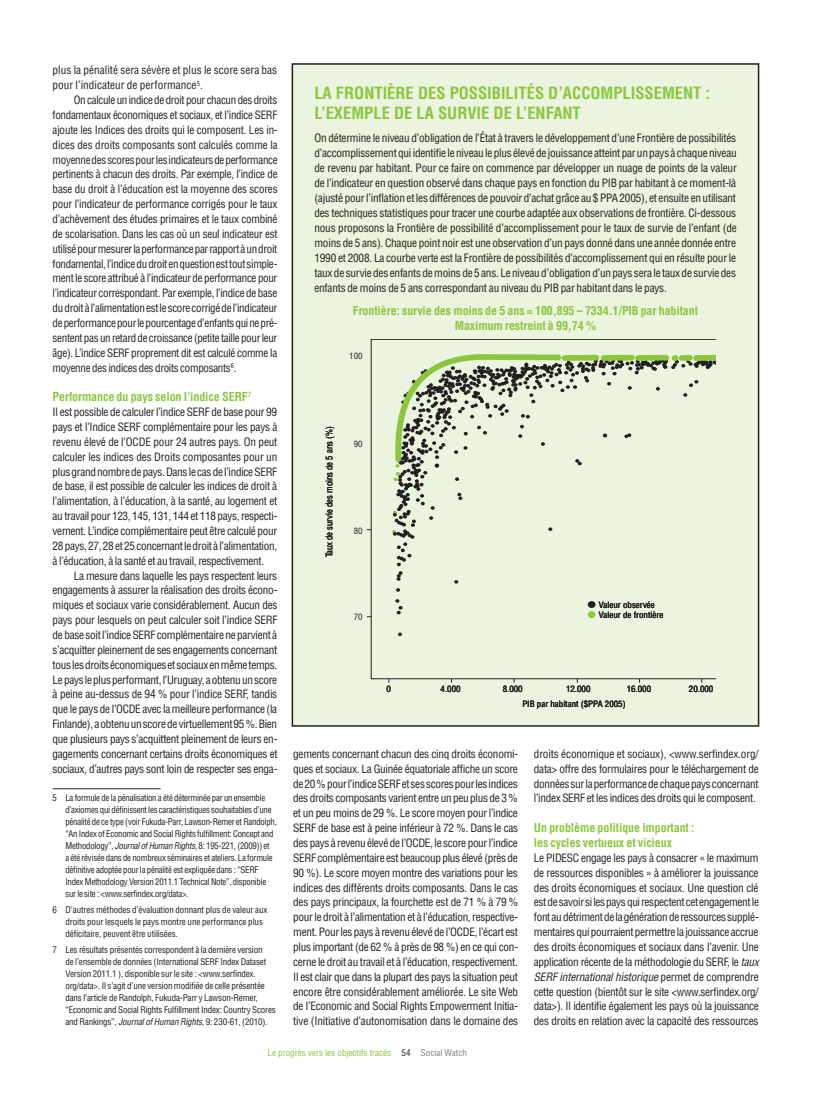
<style>
.page{position:relative;width:821px;height:1106px;background:#fff}
.page>*{position:absolute;margin:0;border:0;box-sizing:border-box;transform-origin:0 0}
.t1{font:700 condensed 16.5px/19.8px "Helvetica";color:#8bc63e}
.t2{font:700 condensed 12px/14.9px "Helvetica";letter-spacing:-.01em;color:#8bc63e}
.t3{font:condensed 11.25px/14.9px "Helvetica";letter-spacing:-.02em;color:#231f20;text-align:justify}
.t4{font:condensed 11.25px/14.9px "Helvetica";color:#231f20}
.t5{font:condensed 9px/12px "Helvetica";letter-spacing:-.02em;color:#231f20}
.t6{font:condensed 9px "Helvetica";color:#8bc63e}
.t7{font:condensed 8.85px "Helvetica";color:#231f20;scale:.96 1}
.t8{font:condensed 8.55px/14.5px "Helvetica";color:#231f20;scale:1.04 1}
.s1{font-style:italic}
.s2{color:#231f20}
.s3{color:#808285}
</style>
<div class="page">
<hr style="left:53px;top:788px;width:108px;height:1px;background:#231f20">
<div style="left:292px;top:64px;width:466px;height:662px;background:#ebf4de"></div>
<div style="left:292px;top:63px;width:467px;height:663px;border:2px solid #231f20"></div>
<svg style="left:371px;top:339px;width:344px;height:340px"></svg>
<svg style="left:398px;top:632px;width:4px;height:4px"></svg>
<svg style="left:395px;top:599px;width:7px;height:15px"></svg>
<div style="left:588px;top:601px;width:7px;height:7px;background:#231f20;border-radius:50%"></div>
<div style="left:588px;top:611px;width:7px;height:7px;background:#8bc63e;border-radius:50%"></div>
<svg style="left:388px;top:352px;width:327px;height:239px"></svg>
<div style="left:671px;top:355px;width:7px;height:6px;background:#8bc63e;border-radius:50%"></div>
<p class="t4" style="left:53px;top:63px;width:226px">plus la pénalité sera sévère et plus le score sera bas pour l’indicateur de performance<sup>5</sup>.</p>
<p class="t3" style="left:53px;top:92px;width:226px;text-indent:21px">On calcule un indice de droit pour chacun des droits fondamentaux économiques et sociaux, et l’indice SERF ajoute les Indices des droits qui le composent. Les in&shy;dices des droits composants sont calculés comme la moyenne des scores pour les indicateurs de performance pertinents à chacun des droits. Par exemple, l’indice de base du droit à l’éducation est la moyenne des scores pour l’indicateur de performance corrigés pour le taux d’achèvement des études primaires et le taux combiné de scolarisation. Dans les cas où un seul indicateur est utilisé pour mesurer la performance par rapport à un droit fondamental, l’indice du droit en question est tout simple&shy;ment le score attribué à l’indicateur de performance pour l’indicateur correspondant. Par exemple, l’indice de base du droit à l’alimentation est le score corrigé de l’indicateur de performance pour le pourcentage d’enfants qui ne pré&shy;sentent pas un retard de croissance (petite taille pour leur âge). L’indice SERF proprement dit est calculé comme la moyenne des indices des droits composants<sup>6</sup>.</p>
<p class="t2" style="left:53px;top:389px;width:200px">Performance du pays selon l’indice SERF<sup>7</sup></p>
<p class="t3" style="left:53px;top:404px;width:226px">Il est possible de calculer l’indice SERF de base pour 99 pays et l’Indice SERF complémentaire pour les pays à revenu élevé de l’OCDE pour 24 autres pays. On peut calculer les indices des Droits composantes pour un plus grand nombre de pays. Dans le cas de l’indice SERF de base, il est possible de calculer les indices de droit à l’alimentation, à l’éducation, à la santé, au logement et au travail pour 123, 145, 131, 144 et 118 pays, respecti&shy;vement. L’indice complémentaire peut être calculé pour 28 pays, 27, 28 et 25 concernant le droit à l’alimentation, à l’éducation, à la santé et au travail, respectivement.</p>
<p class="t3" style="left:53px;top:568px;width:226px;text-indent:21px">La mesure dans laquelle les pays respectent leurs engagements à assurer la réalisation des droits écono&shy;miques et sociaux varie considérablement. Aucun des pays pour lesquels on peut calculer soit l’indice SERF de base soit l’indice SERF complémentaire ne parvient à s’acquitter pleinement de ses engagements concernant tous les droits économiques et sociaux en même temps.<br>Le pays le plus performant, l’Uruguay, a obtenu un score à peine au-dessus de 94 % pour l’indice SERF, tandis que le pays de l’OCDE avec la meilleure performance (la Finlande), a obtenu un score de virtuellement 95 %. Bien que plusieurs pays s’acquittent pleinement de leurs en&shy;gagements concernant certains droits économiques et sociaux, d’autres pays sont loin de respecter ses enga-</p>
<p class="t5" style="left:65px;top:791px;width:213px;text-indent:-13px">5 La formule de la pénalisation a été déterminée par un ensemble d’axiomes qui définissent les caractéristiques souhaitables d’une pénalité de ce type (voir Fukuda-Parr, Lawson-Remer et Randolph, “An Index of Economic and Social Rights fulfillment: Concept and Methodology”, <span class="s1">Journal ofHuman Rights,</span> 8: 195-221, (2009)) et<br>a été révisée dans de nombreux séminaires et ateliers. La formule définitive adoptée pour la pénalité est expliquée dans : “SERF Index Methodology Version 2011.1 Technical Note”, disponible sur le site : &lt;www.serfindex.org/data&gt;.</p>
<p class="t5" style="left:65px;top:903px;width:203px;text-indent:-13px">6 D’autres méthodes d’évaluation donnant plus de valeur aux droits pour lesquels le pays montre une performance plus déficitaire, peuvent être utilisées.</p>
<p class="t5" style="left:65px;top:943px;width:212px;text-indent:-13px">7 Les résultats présentés correspondent à la dernière version<br>de l’ensemble de données (International SERF Index Dataset Version 2011.1 ), disponible sur le site : &lt;www.serfindex. org/data&gt;. Il s’agit d’une version modifiée de celle présentée dans l’article de Randolph, Fukuda-Parr y Lawson-Remer, “Economic and Social Rights Fulfillment Index: Country Scores and Rankings”, <span class="s1">Journal of Human Rights,</span> 9: 230-61, (2010).</p>
<h1 class="t1" style="left:314px;top:83px;width:397px;text-indent:204px">tés d’accomplissement : l’exemple de la survie de l’enfant</h1>
<p class="t3" style="left:314px;top:130px;width:424px">On détermine le niveau d’obligation de l’État à travers le développement d’une Frontière de possibilités d’accomplissement qui identifie le niveau le plus élevé de jouissance atteint par un pays à chaque niveau de revenu par habitant. Pour ce faire on commence par développer un nuage de points de la valeur de l’indicateur en question observé dans chaque pays en fonction du PIB par habitant à ce moment-là (ajusté pour l’inflation et les différences de pouvoir d’achat grâce au $ PPA 2005), et ensuite en utilisant des techniques statistiques pour tracer une courbe adaptée aux observations de frontière. Ci-dessous nous proposons la Frontière de possibilité d’accomplissement pour le taux de survie de l’enfant (de moins de 5 ans). Chaque point noir est une observation d’un pays donné dans une année donnée entre 1990 et 2008. La courbe verte est la Frontière de possibilités d’accomplissement qui en résulte pour le taux de survie des enfants de moins de 5 ans. Le niveau d’obligation d’un pays sera le taux de survie des enfants de moins de 5 ans correspondant au niveau du PIB par habitant dans le pays.</p>
<p class="t2" style="left:353px;top:303px;width:347px;text-align:center">Frontière: survie des moins de 5 ans = 100,895 – 7334.1/PIB par habitant<br>Maximum restreint à 99,74 %</p>
<h1 class="t1" style="left:314px;top:83px;width:180px">La Frontière des possibili</h1>
<p class="t8" style="left:349px;top:348px;width:14px">100</p>
<p class="t7" style="left:324px;top:557px;width:138px;rotate:-90deg">Taux de survie des moins de 5 ans (%)</p>
<p class="t8" style="left:354px;top:436px;width:10px">90</p>
<p class="t8" style="left:354px;top:523px;width:10px">80</p>
<p class="t8" style="left:354px;top:609px;width:10px">70</p>
<p class="t8" style="left:599px;top:597px;width:55px">Valeur observée</p>
<p class="t8" style="left:599px;top:607px;width:63px">Valeur de frontière</p>
<p class="t8" style="left:566px;top:681px;width:25px">12.000</p>
<p class="t8" style="left:627px;top:681px;width:25px">16.000</p>
<p class="t8" style="left:689px;top:681px;width:25px">20.000</p>
<p class="t8" style="left:386px;top:681px;width:6px">0</p>
<p class="t8" style="left:440px;top:681px;width:21px">4.000</p>
<p class="t8" style="left:522px;top:681px;width:101px;text-indent:-20px">8.000<br>PIB par habitant ($PPA 2005)</p>
<p class="t3" style="left:293px;top:746px;width:226px">gements concernant chacun des cinq droits économi&shy;ques et sociaux. La Guinée équatoriale affiche un score de 20 % pour l’indice SERF et ses scores pour les indices des droits composants varient entre un peu plus de 3 % et un peu moins de 29 %. Le score moyen pour l’indice SERF de base est à peine inférieur à 72 %. Dans le cas des pays à revenu élevé de l’OCDE, le score pour l’indice SERF complémentaire est beaucoup plus élevé (près de 90 %). Le score moyen montre des variations pour les indices des différents droits composants. Dans le cas des pays principaux, la fourchette est de 71 % à 79 % pour le droit à l’alimentation et à l’éducation, respective&shy;ment. Pour les pays à revenu élevé de l’OCDE, l’écart est plus important (de 62 % à près de 98 %) en ce qui con&shy;cerne le droit au travail et à l’éducation, respectivement.<br>Il est clair que dans la plupart des pays la situation peut encore être considérablement améliorée. Le site Web de l’Economic and Social Rights Empowerment Initia&shy;tive (Initiative d’autonomisation dans le domaine des</p>
<p class="t3" style="left:534px;top:746px;width:226px">droits économique et sociaux), &lt;www.serfindex.org/ data&gt; offre des formulaires pour le téléchargement de données sur la performance de chaque pays concernant l’index SERF et les indices des droits qui le composent.</p>
<p class="t2" style="left:534px;top:820px;width:162px">Un problème politique important : les cycles vertueux et vicieux</p>
<p class="t3" style="left:534px;top:850px;width:227px">Le PIDESC engage les pays à consacrer « le maximum de ressources disponibles » à améliorer la jouissance des droits économiques et sociaux. Une question clé est de savoir si les pays qui respectent cet engagement le font au détriment de la génération de ressources supplé&shy;mentaires qui pourraient permettre la jouissance accrue des droits économiques et sociaux dans l’avenir. Une application récente de la méthodologie du SERF, le <span class="s1">taux SERF international historique</span> permet de comprendre cette question (bientôt sur le site &lt;www.serfindex.org/ data&gt;). Il identifie également les pays où la jouissance des droits en relation avec la capacité des ressources</p>
<p class="t6" style="left:267px;top:1047px;width:201px">Le progrès vers les objectifs tracés <span class="s2">54</span> <span class="s3">Social Watch</span></p>
</div>
